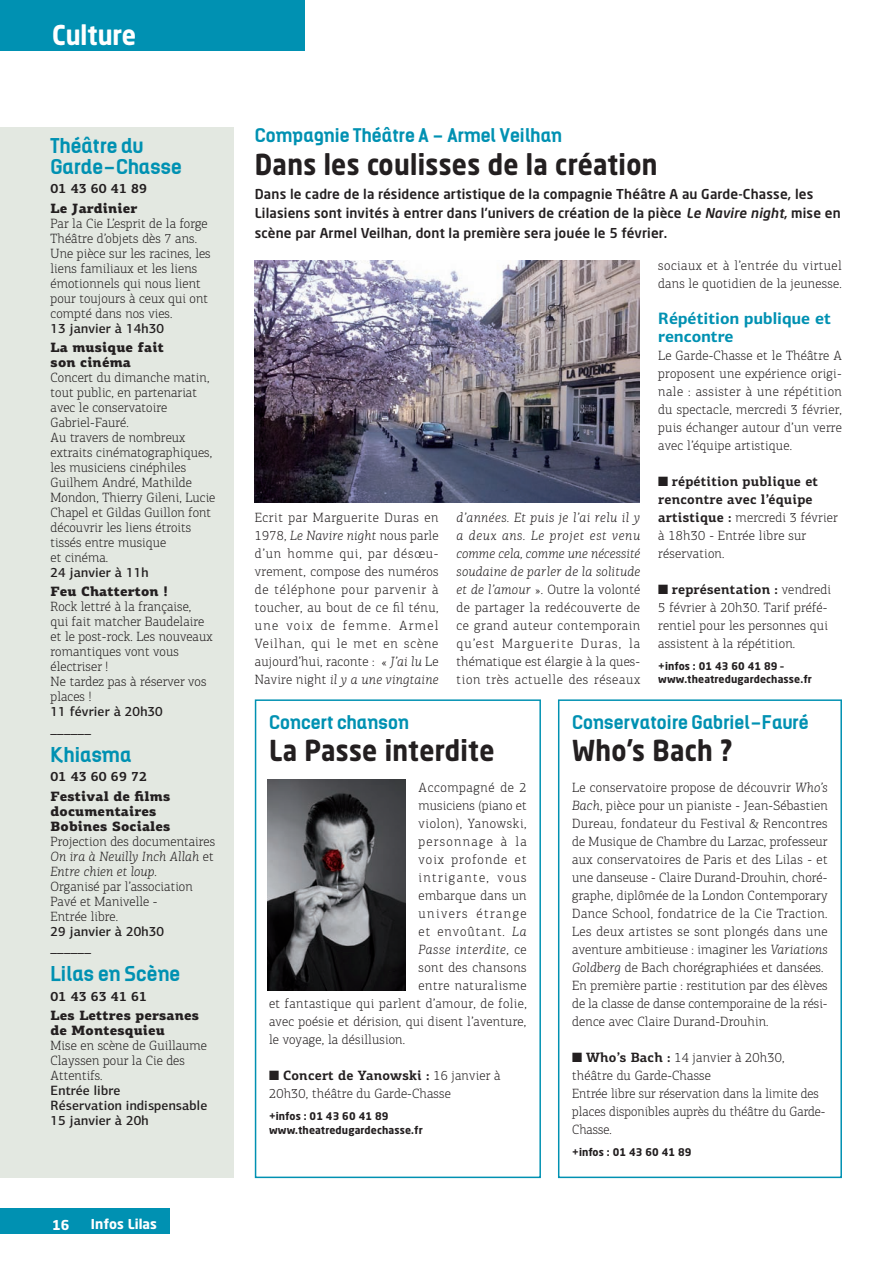
<style>
.page{position:relative;width:894px;height:1266px;background:#fff}
.page>*{position:absolute;margin:0;border:0;box-sizing:border-box;transform-origin:0 0}
.t1{font:700 28.5px "Neo Sans Std";letter-spacing:.015em;color:#231f20;scale:.9 1}
.t2{font:700 27px "Neo Sans Std";color:#fff;scale:.9 1}
.t3{font:700 19.5px/21px "Kelson";letter-spacing:.01em;color:#0091b2}
.t4{font:700 18px "Kelson";letter-spacing:.01em;color:#0091b2}
.t5{font:700 16.5px/18px "PF Centro Sans Pro";letter-spacing:.005em;color:#0091b2}
.t6{font:300 13.5px/18px "PF Centro Slab Pro";letter-spacing:.01em;color:#231f20}
.t7{font:500 13.5px/19.5px "Neo Sans Std";letter-spacing:.01em;color:#231f20}
.t8{font:700 13.5px/18px "PF Centro Slab Pro";letter-spacing:.015em;color:#231f20}
.t9{font:900 13.5px/15px "PF Centro Slab Pro";letter-spacing:.01em;color:#231f20}
.t10{font:500 13.5px/15px "PF Centro Sans Pro";letter-spacing:.01em;color:#231f20}
.t11{font:300 13.5px "PF Centro Slab Pro";letter-spacing:.03em;color:#231f20}
.t12{font:300 13.5px "PF Centro Slab Pro";letter-spacing:.045em;color:#231f20}
.t13{font:italic 300 13.5px "PF Centro Slab Pro";letter-spacing:.04em;color:#231f20}
.t14{font:300 13.5px "PF Centro Slab Pro";letter-spacing:.04em;color:#231f20}
.t15{font:300 13.5px "PF Centro Slab Pro";letter-spacing:.1em;color:#231f20}
.t16{font:300 13.5px "PF Centro Slab Pro";letter-spacing:.08em;color:#231f20}
.t17{font:300 13.5px "PF Centro Slab Pro";letter-spacing:.11em;color:#231f20}
.t18{font:300 13.5px "PF Centro Slab Pro";letter-spacing:.075em;color:#231f20}
.t19{font:300 13.5px "PF Centro Slab Pro";letter-spacing:.05em;color:#231f20}
.t20{font:300 13.5px "PF Centro Slab Pro";letter-spacing:.095em;color:#231f20}
.t21{font:700 13.5px "Neo Sans Std";color:#fff}
.t22{font:700 10.5px/13.5px "Neo Sans Std";letter-spacing:.015em;color:#231f20}
.s1{font-style:italic}
.s2{font-weight:300}
.s3{font-weight:700}
.s4{font-style:normal}
</style>
<div class="page">
<div style="left:0;top:0;width:304px;height:51px;background:#0091b2"></div>
<div style="left:0;top:1207px;width:170px;height:26px;background:#0091b2"></div>
<div style="left:0;top:127px;width:233px;height:1050px;background:#e3e8e1"></div>
<div style="left:255px;top:699px;width:286px;height:478px;border:2px solid #0091b2"></div>
<div style="left:558px;top:699px;width:283px;height:478px;border:2px solid #0091b2"></div>
<img style="left:255px;top:260px;width:384px;height:242px">
<img style="left:267px;top:779px;width:139px;height:211px">
<h2 class="t2" style="left:52px;top:18px;width:95px">Culture</h2>
<h3 class="t3" style="left:51px;top:134px;width:133px">théâtre du<br>Garde-chasse</h3>
<p class="t8" style="left:51px;top:179px;width:98px">01 43 60 41 89</p>
<p class="t9" style="left:51px;top:200px;width:88px">Le Jardinier</p>
<p class="t6" style="left:51px;top:215px;width:162px;line-height:15px">Par la Cie L’esprit de la forge<br>Théâtre d’objets dès 7 ans.<br>Une pièce sur les racines, les liens familiaux et les liens émotionnels qui nous lient pour toujours à ceux qui ont compté dans nos vies.</p>
<p class="t10" style="left:51px;top:320px;width:115px">13 janvier à 14h30</p>
<p class="t9" style="left:51px;top:339px;width:115px">La musique fait son cinéma</p>
<p class="t6" style="left:51px;top:370px;width:166px;line-height:15px">Concert du dimanche matin, tout public, en partenariat avec le conservatoire<br>Gabriel-Fauré.<br>Au travers de nombreux extraits cinématographiques, les musiciens cinéphiles<br>Guilhem André, Mathilde<br>Mondon, Thierry Gileni, Lucie<br>Chapel et Gildas Guillon font découvrir les liens étroits tissés entre musique<br>et cinéma.</p>
<p class="t10" style="left:51px;top:564px;width:100px">24 janvier à 11h</p>
<p class="t9" style="left:51px;top:584px;width:119px">Feu Chatterton !</p>
<p class="t6" style="left:51px;top:599px;width:163px;line-height:15px">Rock lettré à la française, qui fait matcher Baudelaire et le post-rock. Les nouveaux romantiques vont vous électriser !<br>Ne tardez pas à réserver vos places !</p>
<p class="t10" style="left:51px;top:704px;width:114px">11 février à 20h30</p>
<h3 class="t3" style="left:51px;top:743px;width:82px">Khiasma</h3>
<p class="t8" style="left:51px;top:767px;width:98px">01 43 60 69 72</p>
<p class="t9" style="left:51px;top:788px;width:121px">Festival de films documentaires<br>Bobines Sociales</p>
<p class="t6" style="left:51px;top:833px;width:166px;line-height:15px">Projection des documentaires<br><span class="s1">On ira à Neuilly Inch Allah</span> et<br><span class="s1">Entre chien et loup</span>.<br>Organisé par l’association<br>Pavé et Manivelle -<br>Entrée libre.</p>
<p class="t10" style="left:51px;top:923px;width:115px">29 janvier à 20h30</p>
<p class="t8" style="left:51px;top:938px;width:42px">______</p>
<h3 class="t3" style="left:51px;top:962px;width:131px">Lilas en scène</h3>
<p class="t8" style="left:51px;top:986px;width:98px">01 43 63 41 61</p>
<p class="t9" style="left:51px;top:1007px;width:150px">Les Lettres persanes de Montesquieu</p>
<p class="t6" style="left:51px;top:1037px;width:158px;line-height:15px">Mise en scène de Guillaume<br>Clayssen pour la Cie des<br>Attentifs.</p>
<p class="t10" style="left:51px;top:1082px;width:158px">Entrée libre<br>Réservation indispensable<br>15 janvier à 20h</p>
<p class="t21" style="left:52px;top:1215px;width:19px">16</p>
<p class="t21" style="left:91px;top:1215px;width:67px">Infos Lilas</p>
<h3 class="t4" style="left:255px;top:123px;width:309px">compagnie théâtre a - armel Veilhan</h3>
<h1 class="t1" style="left:255px;top:146px;width:449px">Dans les coulisses de la création</h1>
<p class="t7" style="left:255px;top:184px;width:587px">Dans le cadre de la résidence artistique de la compagnie Théâtre A au Garde-Chasse, les<br>Lilasiens sont invités à entrer dans l’univers de création de la pièce <span class="s1">Le Navire night</span>, mise en scène par Armel Veilhan, dont la première sera jouée le 5 février.</p>
<p class="t6" style="left:255px;top:508px;width:185px;text-align:justify">Ecrit par Marguerite Duras en 1978, <span class="s1">Le Navire night</span> nous parle d’un homme qui, par désœu&shy;vrement, compose des numéros de téléphone pour parvenir à toucher, au bout de ce fil ténu, une voix de femme. Armel Veilhan, qui le met en scène aujourd’hui, raconte : « <span class="s1">J’ai lu</span> Le Navire night <span class="s1">il y a une vingtaine</span></p>
<p class="t6" style="left:456px;top:508px;width:185px;text-align:justify"><span class="s1">d’années. Et puis je l’ai relu il y a deux ans. Le projet est venu comme cela, comme une nécessité soudaine de parler de la solitude et de l’amour</span> ». Outre la volonté de partager la redécouverte de ce grand auteur contemporain qu’est Marguerite Duras, la thématique est élargie à la ques&shy;tion très actuelle des réseaux</p>
<p class="t6" style="left:658px;top:256px;width:185px">sociaux et à l’entrée du virtuel dans le quotidien de la jeunesse.</p>
<p class="t5" style="left:658px;top:309px;width:174px">Répétition publique et rencontre</p>
<p class="t6" style="left:658px;top:346px;width:185px;text-align:justify">Le Garde-Chasse et le Théâtre A proposent une expérience origi&shy;nale : assister à une répétition du spectacle, mercredi 3 février, puis échanger autour d’un verre avec l’équipe artistique.</p>
<p class="t8" style="left:658px;top:472px;width:181px">■ répétition publique et rencontre avec l’équipe artistique : <span class="s2">mercredi 3 février à 18h30 - Entrée libre sur réservation.</span></p>
<p class="t6" style="left:658px;top:580px;width:174px">■ <span class="s3">représentation :</span> vendredi<br>5 février à 20h30. Tarif préfé&shy;rentiel pour les personnes qui assistent à la répétition.</p>
<p class="t22" style="left:658px;top:659px;width:155px">+infos : 01 43 60 41 89 – www.theatredugardechasse.fr</p>
<h3 class="t4" style="left:269px;top:709px;width:141px">concert chanson</h3>
<h1 class="t1" style="left:269px;top:732px;width:252px">La Passe interdite</h1>
<p class="t19" style="left:418px;top:779px;width:110px">Accompagné de 2</p>
<p class="t6" style="left:418px;top:796px;width:110px">musiciens (piano et</p>
<p class="t12" style="left:418px;top:815px;width:109px">violon), Yanowski,</p>
<p class="t20" style="left:418px;top:833px;width:110px">personnage à la</p>
<p class="t16" style="left:418px;top:851px;width:109px">voix profonde et</p>
<p class="t15" style="left:418px;top:869px;width:110px">intrigante, vous</p>
<p class="t6" style="left:418px;top:886px;width:109px">embarque dans un</p>
<p class="t17" style="left:418px;top:905px;width:109px">univers étrange</p>
<p class="t18" style="left:418px;top:923px;width:109px">et envoûtant. <span class="s1">La</span></p>
<p class="t13" style="left:418px;top:941px;width:110px">Passe interdite<span class="s4">, ce</span></p>
<p class="t11" style="left:418px;top:959px;width:109px">sont des chansons</p>
<p class="t14" style="left:418px;top:977px;width:109px">entre naturalisme</p>
<p class="t11" style="left:269px;top:995px;width:259px">et fantastique qui parlent d’amour, de folie,</p>
<p class="t6" style="left:269px;top:1012px;width:259px">avec poésie et dérision, qui disent l’aventure,</p>
<p class="t6" style="left:269px;top:1030px;width:138px">le voyage, la désillusion.</p>
<p class="t6" style="left:269px;top:1066px;width:233px">■ <span class="s3">Concert de Yanowski :</span> 16 janvier à<br>20h30, théâtre du Garde-Chasse</p>
<p class="t22" style="left:269px;top:1109px;width:155px">+infos : 01 43 60 41 89 www.theatredugardechasse.fr</p>
<h3 class="t4" style="left:572px;top:709px;width:238px">conservatoire Gabriel-Fauré</h3>
<h1 class="t1" style="left:572px;top:732px;width:180px">Who’s Bach ?</h1>
<p class="t6" style="left:572px;top:778px;width:257px">Le conservatoire propose de découvrir <span class="s1">Who’s Bach</span>, pièce pour un pianiste - Jean-Sébastien Dureau, fondateur du Festival &amp; Rencontres de Musique de Chambre du Larzac, professeur aux conservatoires de Paris et des Lilas - et une danseuse - Claire Durand-Drouhin, choré&shy;graphe, diplômée de la London Contemporary Dance School, fondatrice de la Cie Traction.<br>Les deux artistes se sont plongés dans une aventure ambitieuse : imaginer les <span class="s1">Variations Goldberg</span> de Bach chorégraphiées et dansées.<br>En première partie : restitution par des élèves de la classe de danse contemporaine de la rési&shy;dence avec Claire Durand-Drouhin.</p>
<p class="t6" style="left:572px;top:1048px;width:255px">■ <span class="s3">Who’s Bach :</span> 14 janvier à 20h30, théâtre du Garde-Chasse<br>Entrée libre sur réservation dans la limite des places disponibles auprès du théâtre du Garde-<br>Chasse.</p>
<p class="t22" style="left:572px;top:1145px;width:121px">+infos : 01 43 60 41 89</p>
</div>
